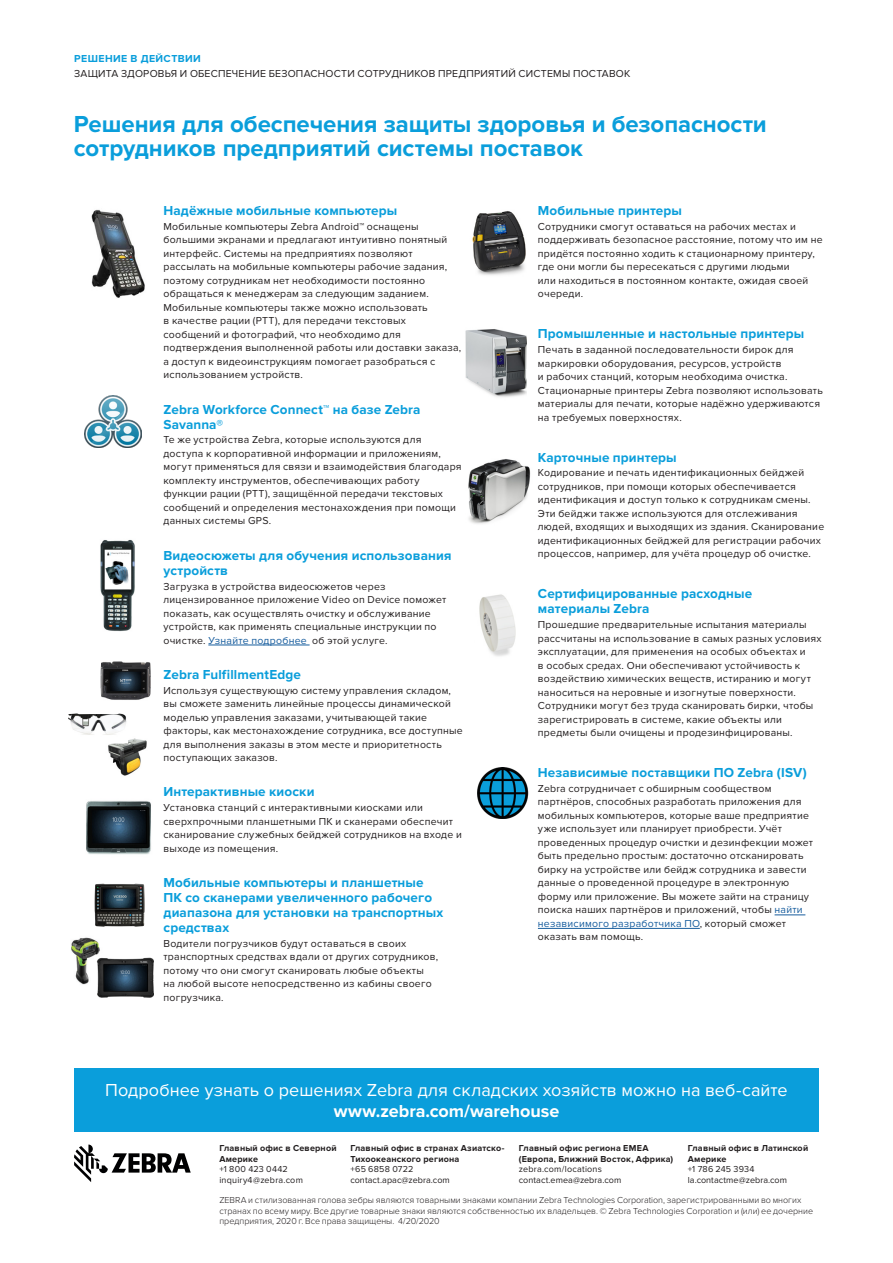
<style>
.page{position:relative;width:893px;height:1263px;background:#fff}
.page>*{position:absolute;margin:0;border:0;box-sizing:border-box;transform-origin:0 0}
.Heading{font:700 24px/24px "Proxima Nova";letter-spacing:-.005em;color:#0a9edb}
.CTA-Call_To_Action{font:18px/21px "Proxima Nova";color:#fff;text-align:center}
.Subhead-2{font:700 13.5px/15px "Proxima Nova";letter-spacing:.01em;color:#0a9edb}
.Body{font:10.5px/13.5px "Proxima Nova";letter-spacing:.025em;color:#231f20}
.Subhead-2-2{font:10.5px/13.5px "Proxima Nova";letter-spacing:.025em;color:#231f20}
.Collateral_Type{font:700 10.5px "Proxima Nova";letter-spacing:.04em;color:#0a9edb}
.Legal{font:300 9px/10.5px "Proxima Nova";color:#231f20}
.Legal-2{font:700 9px/10.5px "Proxima Nova";letter-spacing:.02em;color:#231f20}
.Legal-3{font:9px "Proxima Nova";letter-spacing:.01em;color:#231f20}
.Legal-4{font:9px "Proxima Nova";letter-spacing:.03em;color:#231f20}
.s1{color:#175d9e}
.s2{font-weight:700}
</style>
<div class="page">
<img style="left:468px;top:459px;width:63px;height:65px">
<img style="left:479px;top:594px;width:37px;height:62px">
<hr style="left:775px;top:915px;width:30px;height:1px;background:#175d9e">
<hr style="left:538px;top:928px;width:162px;height:1px;background:#175d9e">
<hr style="left:208px;top:645px;width:102px;height:1px;background:#175d9e">
<svg style="left:74px;top:1144px;width:117px;height:38px"></svg>
<div style="left:74px;top:1068px;width:745px;height:63px;background:#0a9edb"></div>
<img style="left:85px;top:395px;width:56px;height:53px">
<img style="left:477px;top:767px;width:52px;height:51px">
<img style="left:91px;top:209px;width:54px;height:89px">
<img style="left:465px;top:329px;width:62px;height:68px">
<img style="left:100px;top:540px;width:35px;height:92px">
<img style="left:86px;top:801px;width:65px;height:54px">
<img style="left:108px;top:738px;width:39px;height:38px">
<img style="left:101px;top:661px;width:50px;height:39px">
<img style="left:68px;top:713px;width:60px;height:31px">
<img style="left:95px;top:883px;width:50px;height:44px">
<img style="left:71px;top:937px;width:29px;height:48px">
<img style="left:472px;top:211px;width:54px;height:64px">
<img style="left:94px;top:953px;width:60px;height:45px">
<p class="Collateral_Type" style="left:74px;top:53px;width:128px">РЕШЕНИЕ В ДЕЙСТВИИ</p>
<p class="Body" style="left:74px;top:66px;width:558px">ЗАЩИТА ЗДОРОВЬЯ И ОБЕСПЕЧЕНИЕ БЕЗОПАСНОСТИ СОТРУДНИКОВ ПРЕДПРИЯТИЙ СИСТЕМЫ ПОСТАВОК</p>
<p class="Heading" style="left:74px;top:113px;width:694px">Решения для обеспечения защиты здоровья и безопасности сотрудников предприятий системы поставок</p>
<p class="Subhead-2" style="left:164px;top:203px;width:235px">Надёжные мобильные компьютеры</p>
<p class="Body" style="left:164px;top:220px;width:299px">Мобильные компьютеры Zebra Android™ оснащены большими экранами и предлагают интуитивно понятный интерфейс. Системы на предприятиях позволяют рассылать на мобильные компьютеры рабочие задания, поэтому сотрудникам нет необходимости постоянно обращаться к менеджерам за следующим заданием.<br>Мобильные компьютеры также можно использовать<br>в качестве рации (PTT), для передачи текстовых сообщений и фотографий, что необходимо для подтверждения выполненной работы или доставки заказа, а доступ к видеоинструкциям помогает разобраться с использованием устройств.</p>
<p class="Subhead-2" style="left:164px;top:402px;width:258px">Zebra Workforce Connect™ на базе Zebra<br>Savanna®</p>
<p class="Subhead-2-2" style="left:164px;top:433px;width:300px">Те же устройства Zebra, которые используются для доступа к корпоративной информации и приложениям, могут применяться для связи и взаимодействия благодаря комплекту инструментов, обеспечивающих работу функции рации (PTT), защищённой передачи текстовых сообщений и определения местонахождения при помощи данных системы GPS.</p>
<p class="Subhead-2" style="left:164px;top:548px;width:290px">Видеосюжеты для обучения использования устройств</p>
<p class="Body" style="left:164px;top:579px;width:284px">Загрузка в устройства видеосюжетов через лицензированное приложение Video on Device поможет показать, как осуществлять очистку и обслуживание устройств, как применять специальные инструкции по очистке. <span class="s1">Узнайте подробнее</span> об этой услуге.</p>
<p class="Subhead-2" style="left:164px;top:667px;width:139px">Zebra FulfillmentEdge</p>
<p class="Body" style="left:164px;top:684px;width:301px">Используя существующую систему управления складом, вы сможете заменить линейные процессы динамической моделью управления заказами, учитывающей такие факторы, как местонахождение сотрудника, все доступные для выполнения заказы в этом месте и приоритетность поступающих заказов.</p>
<p class="Subhead-2" style="left:164px;top:785px;width:152px">Интерактивные киоски</p>
<p class="Body" style="left:164px;top:801px;width:300px">Установка станций с интерактивными киосками или сверхпрочными планшетными ПК и сканерами обеспечит сканирование служебных бейджей сотрудников на входе и выходе из помещения.</p>
<p class="Subhead-2" style="left:164px;top:875px;width:281px">Мобильные компьютеры и планшетные<br>ПК со сканерами увеличенного рабочего диапазона для установки на транспортных средствах</p>
<p class="Body" style="left:164px;top:937px;width:276px">Водители погрузчиков будут оставаться в своих транспортных средствах вдали от других сотрудников, потому что они смогут сканировать любые объекты<br>на любой высоте непосредственно из кабины своего погрузчика.</p>
<p class="Subhead-2" style="left:538px;top:203px;width:146px">Мобильные принтеры</p>
<p class="Body" style="left:538px;top:220px;width:286px">Сотрудники смогут оставаться на рабочих местах и поддерживать безопасное расстояние, потому что им не придётся постоянно ходить к стационарному принтеру, где они могли бы пересекаться с другими людьми<br>или находиться в постоянном контакте, ожидая своей очереди.</p>
<p class="Subhead-2" style="left:538px;top:327px;width:268px">Промышленные и настольные принтеры</p>
<p class="Body" style="left:538px;top:343px;width:286px">Печать в заданной последовательности бирок для маркировки оборудования, ресурсов, устройств<br>и рабочих станций, которым необходима очистка.<br>Стационарные принтеры Zebra позволяют использовать материалы для печати, которые надёжно удерживаются на требуемых поверхностях.</p>
<p class="Subhead-2" style="left:538px;top:450px;width:140px">Карточные принтеры</p>
<p class="Body" style="left:538px;top:466px;width:288px">Кодирование и печать идентификационных бейджей сотрудников, при помощи которых обеспечивается идентификация и доступ только к сотрудникам смены.<br>Эти бейджи также используются для отслеживания людей, входящих и выходящих из здания. Сканирование идентификационных бейджей для регистрации рабочих процессов, например, для учёта процедур об очистке.</p>
<p class="Subhead-2" style="left:538px;top:587px;width:216px">Сертифицированные расходные материалы Zebra</p>
<p class="Body" style="left:538px;top:618px;width:285px">Прошедшие предварительные испытания материалы рассчитаны на использование в самых разных условиях эксплуатации, для применения на особых объектах и<br>в особых средах. Они обеспечивают устойчивость к воздействию химических веществ, истиранию и могут наноситься на неровные и изогнутые поверхности.<br>Сотрудники могут без труда сканировать бирки, чтобы зарегистрировать в системе, какие объекты или предметы были очищены и продезинфицированы.</p>
<p class="Subhead-2" style="left:538px;top:765px;width:271px">Независимые поставщики ПО Zebra (ISV)</p>
<p class="Body" style="left:538px;top:782px;width:277px">Zebra сотрудничает с обширным сообществом партнёров, способных разработать приложения для мобильных компьютеров, которые ваше предприятие уже использует или планирует приобрести. Учёт проведенных процедур очистки и дезинфекции может быть предельно простым: достаточно отсканировать бирку на устройстве или бейдж сотрудника и завести данные о проведенной процедуре в электронную форму или приложение. Вы можете зайти на страницу поиска наших партнёров и приложений, чтобы <span class="s1">найти независимого разработчика ПО</span>, который сможет оказать вам помощь.</p>
<p class="CTA-Call_To_Action" style="left:105px;top:1080px;width:684px">Подробнее узнать о решениях Zebra для складских хозяйств можно на веб-сайте <span class="s2">www.zebra.com/warehouse</span></p>
<p class="Legal-2" style="left:219px;top:1143px;width:119px">Главный офис в Северной<br>Америке</p>
<p class="Legal-4" style="left:219px;top:1164px;width:70px">+1 800 423 0442</p>
<p class="Legal-3" style="left:219px;top:1174px;width:85px">inquiry4@zebra.com</p>
<p class="Legal-2" style="left:350px;top:1143px;width:155px">Главный офис в странах Азиатско-<br>Тихоокеанского региона</p>
<p class="Legal-3" style="left:350px;top:1164px;width:65px">+65 6858 0722</p>
<p class="Legal-3" style="left:350px;top:1174px;width:101px">contact.apac@zebra.com</p>
<p class="Legal-2" style="left:519px;top:1143px;width:156px">Главный офис региона EMEA (Европа, Ближний Восток, Африка)</p>
<p class="Legal-3" style="left:519px;top:1164px;width:85px">zebra.com/locations</p>
<p class="Legal-3" style="left:519px;top:1174px;width:104px">contact.emea@zebra.com</p>
<p class="Legal-2" style="left:688px;top:1143px;width:122px">Главный офис в Латинской<br>Америке</p>
<p class="Legal-3" style="left:688px;top:1164px;width:68px">+1 786 245 3934</p>
<p class="Legal-3" style="left:688px;top:1174px;width:101px">la.contactme@zebra.com</p>
<p class="Legal" style="left:219px;top:1195px;width:595px">ZEBRA и стилизованная голова зебры являются товарными знаками компании Zebra Technologies Corporation, зарегистрированными во многих странах по всему миру. Все другие товарные знаки являются собственностью их владельцев. © Zebra Technologies Corporation и (или) ее дочерние предприятия, 2020 г. Все права защищены. 4/20/2020</p>
</div>
